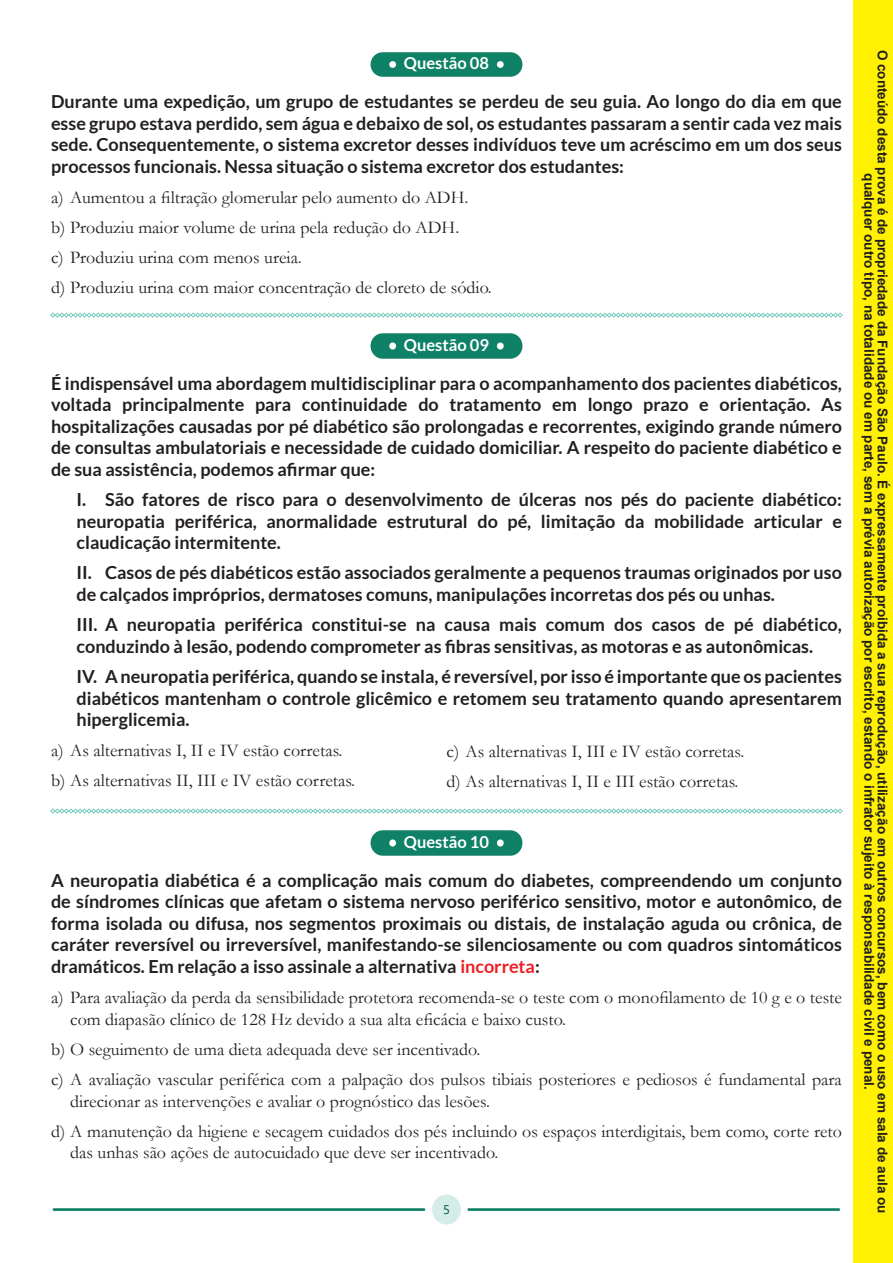
<style>
.page{position:relative;width:893px;height:1263px;background:#fff}
.page>*{position:absolute;margin:0;border:0;box-sizing:border-box;transform-origin:0 0}
.Alternativas{font:700 18px/21.6px "Lato";color:#231f20;text-align:justify}
.Alternativas-2{font:18px/21.6px "Garamond";color:#231f20}
.t1{font:700 16.5px "Lato";color:#fff}
.t2{font:700 13.5px/13.5px "Arial";color:#231f20;text-align:center}
.t3{font:12.6px "Segoe UI";color:#035743}
.s1{color:#ee1d23}
</style>
<div class="page">
<img style="left:52px;top:1194px;width:789px;height:31px">
<img style="left:370px;top:52px;width:153px;height:25px">
<img style="left:370px;top:333px;width:153px;height:26px">
<img style="left:370px;top:830px;width:153px;height:26px">
<svg style="left:50px;top:313px;width:793px;height:5px"></svg>
<svg style="left:50px;top:808px;width:793px;height:6px"></svg>
<div style="left:853px;top:0;width:40px;height:1263px;background:#fff101"></div>
<p class="t1" style="left:404px;top:54px;width:87px">Questão 08</p>
<p class="Alternativas" style="left:51px;top:90px;width:792px">Durante uma expedição, um grupo de estudantes se perdeu de seu guia. Ao longo do dia em que esse grupo estava perdido, sem água e debaixo de sol, os estudantes passaram a sentir cada vez mais sede. Consequentemente, o sistema excretor desses indivíduos teve um acréscimo em um dos seus processos funcionais. Nessa situação o sistema excretor dos estudantes:</p>
<p class="Alternativas-2" style="left:51px;top:186px;width:419px">a) Aumentou a filtração glomerular pelo aumento do ADH.</p>
<p class="Alternativas-2" style="left:51px;top:216px;width:410px">b) Produziu maior volume de urina pela redução do ADH.</p>
<p class="Alternativas-2" style="left:51px;top:246px;width:252px">c) Produziu urina com menos ureia.</p>
<p class="Alternativas-2" style="left:51px;top:276px;width:442px">d) Produziu urina com maior concentração de cloreto de sódio.</p>
<p class="t1" style="left:404px;top:335px;width:87px">Questão 09</p>
<p class="Alternativas" style="left:51px;top:372px;width:792px">É indispensável uma abordagem multidisciplinar para o acompanhamento dos pacientes diabéticos, voltada principalmente para continuidade do tratamento em longo prazo e orientação. As hospitalizações causadas por pé diabético são prolongadas e recorrentes, exigindo grande número de consultas ambulatoriais e necessidade de cuidado domiciliar. A respeito do paciente diabético e de sua assistência, podemos afirmar que:</p>
<p class="Alternativas" style="left:77px;top:488px;width:767px">I. São fatores de risco para o desenvolvimento de úlceras nos pés do paciente diabético: neuropatia periférica, anormalidade estrutural do pé, limitação da mobilidade articular e claudicação intermitente.</p>
<p class="Alternativas" style="left:77px;top:562px;width:767px">II. Casos de pés diabéticos estão associados geralmente a pequenos traumas originados por uso de calçados impróprios, dermatoses comuns, manipulações incorretas dos pés ou unhas.</p>
<p class="Alternativas" style="left:77px;top:614px;width:767px">III. A neuropatia periférica constitui-se na causa mais comum dos casos de pé diabético, conduzindo à lesão, podendo comprometer as fibras sensitivas, as motoras e as autonômicas.</p>
<p class="Alternativas" style="left:77px;top:665px;width:767px">IV. A neuropatia periférica, quando se instala, é reversível, por isso é importante que os pacientes diabéticos mantenham o controle glicêmico e retomem seu tratamento quando apresentarem hiperglicemia.</p>
<p class="Alternativas-2" style="left:51px;top:739px;width:293px">a) As alternativas I, II e IV estão corretas.</p>
<p class="Alternativas-2" style="left:51px;top:769px;width:306px">b) As alternativas II, III e IV estão corretas.</p>
<p class="Alternativas-2" style="left:446px;top:740px;width:299px">c) As alternativas I, III e IV estão corretas.</p>
<p class="Alternativas-2" style="left:446px;top:770px;width:294px">d) As alternativas I, II e III estão corretas.</p>
<p class="t1" style="left:404px;top:832px;width:87px">Questão 10</p>
<p class="Alternativas" style="left:51px;top:869px;width:792px">A neuropatia diabética é a complicação mais comum do diabetes, compreendendo um conjunto de síndromes clínicas que afetam o sistema nervoso periférico sensitivo, motor e autonômico, de forma isolada ou difusa, nos segmentos proximais ou distais, de instalação aguda ou crônica, de caráter reversível ou irreversível, manifestando-se silenciosamente ou com quadros sintomáticos dramáticos. Em relação a isso assinale a alternativa <span class="s1">incorreta</span>:</p>
<p class="Alternativas-2" style="left:70px;top:986px;width:773px;text-indent:-19px">a) Para avaliação da perda da sensibilidade protetora recomenda-se o teste com o monofilamento de 10 g e o teste com diapasão clínico de 128 Hz devido a sua alta eficácia e baixo custo.</p>
<p class="Alternativas-2" style="left:51px;top:1038px;width:431px">b) O seguimento de uma dieta adequada deve ser incentivado.</p>
<p class="Alternativas-2" style="left:70px;top:1068px;width:773px;text-indent:-19px">c) A avaliação vascular periférica com a palpação dos pulsos tibiais posteriores e pediosos é fundamental para direcionar as intervenções e avaliar o prognóstico das lesões.</p>
<p class="Alternativas-2" style="left:70px;top:1120px;width:773px;text-indent:-19px">d) A manutenção da higiene e secagem cuidados dos pés incluindo os espaços interdigitais, bem como, corte reto das unhas são ações de autocuidado que deve ser incentivado.</p>
<p class="t3" style="left:443px;top:1198px;width:8px">5</p>
<p class="t2" style="left:889px;top:50px;width:1165px;rotate:90deg">O conteúdo desta prova é de propriedade da Fundação São Paulo. É expressamente proibida a sua reprodução, utilização em outros concursos, bem como o uso em sala de aula ou qualquer outro tipo, na totalidade ou em parte, sem a prévia autorização por escrito, estando o infrator sujeito à responsabilidade civil e penal.</p>
</div>
